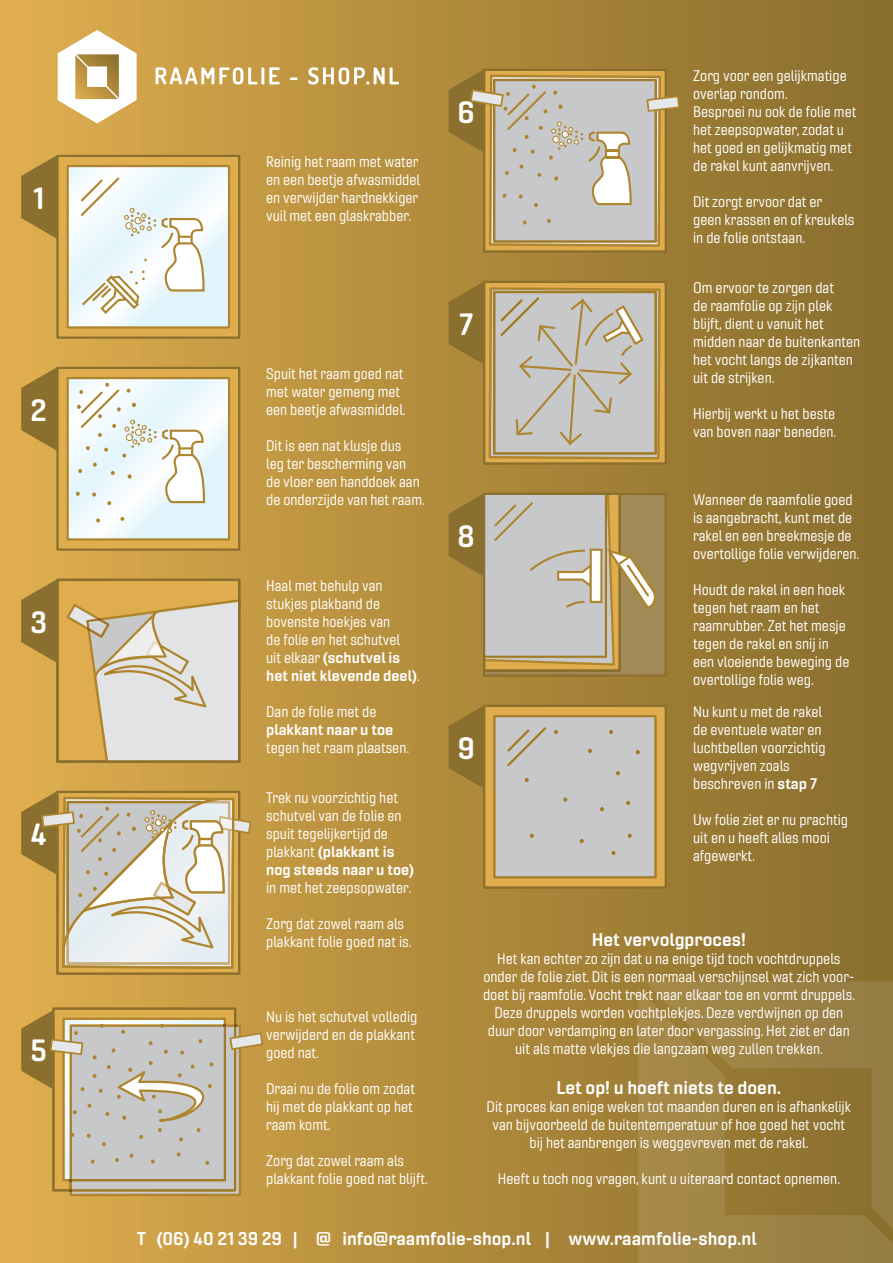
<style>
.page{position:relative;width:893px;height:1263px;background:#fff}
.page>*{position:absolute;margin:0;border:0;box-sizing:border-box;transform-origin:0 0}
.t1{font:700 expanded 30px "Gineso Soft";color:#fff}
.t2{font:700 expanded 18px "Gineso Soft";color:#fff}
.t3{font:15px/18px "Gineso Soft Nor Reg";color:#fff}
.s1{font-family:"Gineso Soft";font-weight:700;font-stretch:expanded}
</style>
<div class="page">
<div style="left:0;top:0;width:893px;height:1263px;background:linear-gradient(to right,#dfad4e,#876c2d)"></div>
<svg style="left:638px;top:981px;width:255px;height:282px;background:#9b7f3f"></svg>
<div style="left:56px;top:155px;width:184px;height:184px;background:#dfad4d;border:2px solid #8b6f2f"></div>
<svg style="left:70px;top:168px;width:157px;height:158px;background:#e9f7fc"></svg>
<div style="left:67px;top:165px;width:163px;height:164px;border:2px solid #ae852f"></div>
<svg style="left:21px;top:154px;width:185px;height:161px;background:#ddd4b7"></svg>
<div style="left:56px;top:367px;width:184px;height:184px;background:#dfad4d;border:2px solid #8b6f2f"></div>
<svg style="left:70px;top:380px;width:157px;height:158px;background:#eaf7fc"></svg>
<div style="left:67px;top:377px;width:163px;height:164px;border:2px solid #ae852f"></div>
<svg style="left:120px;top:517px;width:5px;height:4px"></svg>
<svg style="left:96px;top:518px;width:5px;height:4px"></svg>
<svg style="left:21px;top:366px;width:185px;height:139px;background:#ddd3b6"></svg>
<svg style="left:21px;top:578px;width:219px;height:185px;background:#d7c195"></svg>
<svg style="left:21px;top:1006px;width:242px;height:190px;background:#c6b797"></svg>
<svg style="left:448px;top:68px;width:232px;height:185px;background:#beaf90"></svg>
<svg style="left:448px;top:280px;width:219px;height:185px;background:#bdad8e"></svg>
<svg style="left:448px;top:492px;width:219px;height:185px;background:#b7a886"></svg>
<svg style="left:448px;top:704px;width:219px;height:185px;background:#c0b192"></svg>
<div style="left:56px;top:579px;width:184px;height:184px;border:2px solid #8b6f2f"></div>
<svg style="left:58px;top:30px;width:78px;height:93px"></svg>
<svg style="left:156px;top:67px;width:243px;height:18px"></svg>
<svg style="left:21px;top:790px;width:231px;height:185px;background:#d1c09b"></svg>
<p class="t1" style="left:33px;top:180px;width:13px">1</p>
<p class="t1" style="left:31px;top:392px;width:18px">2</p>
<p class="t1" style="left:31px;top:604px;width:18px">3</p>
<p class="t1" style="left:31px;top:816px;width:18px">4</p>
<p class="t1" style="left:31px;top:1033px;width:18px">5</p>
<p class="t3" style="left:266px;top:153px;width:155px;text-align:justify">Reinig het raam met water en een beetje afwasmiddel en verwijder hardnekkiger vuil met een glaskrabber.</p>
<p class="t3" style="left:266px;top:365px;width:141px">Spuit het raam goed nat met water gemeng met een beetje afwasmiddel.</p>
<p class="t3" style="left:266px;top:437px;width:160px">Dit is een nat klusje dus<br>leg ter bescherming van<br>de vloer een handdoek aan de onderzijde van het raam.</p>
<p class="t3" style="left:266px;top:577px;width:155px">Haal met behulp van stukjes plakband de bovenste hoekjes van<br>de folie en het schutvel<br>uit elkaar <span class="s1">(schutvel is het niet klevende deel)</span>.</p>
<p class="t3" style="left:266px;top:703px;width:145px">Dan de folie met de <span class="s1">plakkant naar u toe </span>tegen het raam plaatsen.</p>
<p class="t3" style="left:266px;top:789px;width:149px">Trek nu voorzichtig het schutvel van de folie en spuit tegelijkertijd de plakkant <span class="s1">(plakkant is nog steeds naar u toe) </span>in met het zeepsopwater.</p>
<p class="t3" style="left:266px;top:915px;width:147px">Zorg dat zowel raam als plakkant folie goed nat is.</p>
<p class="t3" style="left:266px;top:1008px;width:153px">Nu is het schutvel volledig verwijderd en de plakkant goed nat.</p>
<p class="t3" style="left:266px;top:1080px;width:150px">Draai nu de folie om zodat hij met de plakkant op het raam komt.</p>
<p class="t3" style="left:266px;top:1152px;width:163px">Zorg dat zowel raam als plakkant folie goed nat blijft.</p>
<p class="t1" style="left:458px;top:94px;width:19px">6</p>
<p class="t1" style="left:459px;top:306px;width:16px">7</p>
<p class="t1" style="left:458px;top:518px;width:19px">8</p>
<p class="t1" style="left:458px;top:730px;width:19px">9</p>
<p class="t3" style="left:693px;top:67px;width:165px">Zorg voor een gelijkmatige overlap rondom.<br>Besproei nu ook de folie met het zeepsopwater, zodat u het goed en gelijkmatig met de rakel kunt aanvrijven.</p>
<p class="t3" style="left:693px;top:193px;width:163px">Dit zorgt ervoor dat er<br>geen krassen en of kreukels in de folie ontstaan.</p>
<p class="t3" style="left:693px;top:279px;width:169px">Om ervoor te zorgen dat<br>de raamfolie op zijn plek blijft, dient u vanuit het midden naar de buitenkanten het vocht langs de zijkanten uit de strijken.</p>
<p class="t3" style="left:693px;top:405px;width:145px">Hierbij werkt u het beste van boven naar beneden.</p>
<p class="t3" style="left:693px;top:491px;width:168px">Wanneer de raamfolie goed is aangebracht, kunt met de rakel en een breekmesje de overtollige folie verwijderen.</p>
<p class="t3" style="left:693px;top:581px;width:158px">Houdt de rakel in een hoek tegen het raam en het raamrubber. Zet het mesje tegen de rakel en snij in een vloeiende beweging de overtollige folie weg.</p>
<p class="t3" style="left:693px;top:703px;width:134px">Nu kunt u met de rakel de eventuele water en luchtbellen voorzichtig wegvrijven zoals beschreven in <span class="s1">stap 7</span></p>
<p class="t3" style="left:693px;top:811px;width:156px">Uw folie ziet er nu prachtig uit en u heeft alles mooi afgewerkt.</p>
<p class="t2" style="left:592px;top:929px;width:156px">Het vervolgproces!</p>
<p class="t3" style="left:483px;top:950px;width:374px;text-align:center">Het kan echter zo zijn dat u na enige tijd toch vochtdruppels onder de folie ziet. Dit is een normaal verschijnsel wat zich voor&shy;doet bij raamfolie. Vocht trekt naar elkaar toe en vormt druppels.<br>Deze druppels worden vochtplekjes. Deze verdwijnen op den duur door verdamping en later door vergassing. Het ziet er dan uit als matte vlekjes die langzaam weg zullen trekken.</p>
<p class="t2" style="left:556px;top:1076px;width:226px">Let op! u hoeft niets te doen.</p>
<p class="t3" style="left:487px;top:1097px;width:366px;text-align:center">Dit proces kan enige weken tot maanden duren en is afhankelijk van bijvoorbeeld de buitentemperatuur of hoe goed het vocht bij het aanbrengen is weggevreven met de rakel.</p>
<p class="t3" style="left:498px;top:1169px;width:344px">Heeft u toch nog vragen, kunt u uiteraard contact opnemen.</p>
<p class="t2" style="left:137px;top:1228px;width:621px">T (06) 40 21 39 29 | @ info@raamfolie-shop.nl | www.raamfolie-shop.nl</p>
</div>
